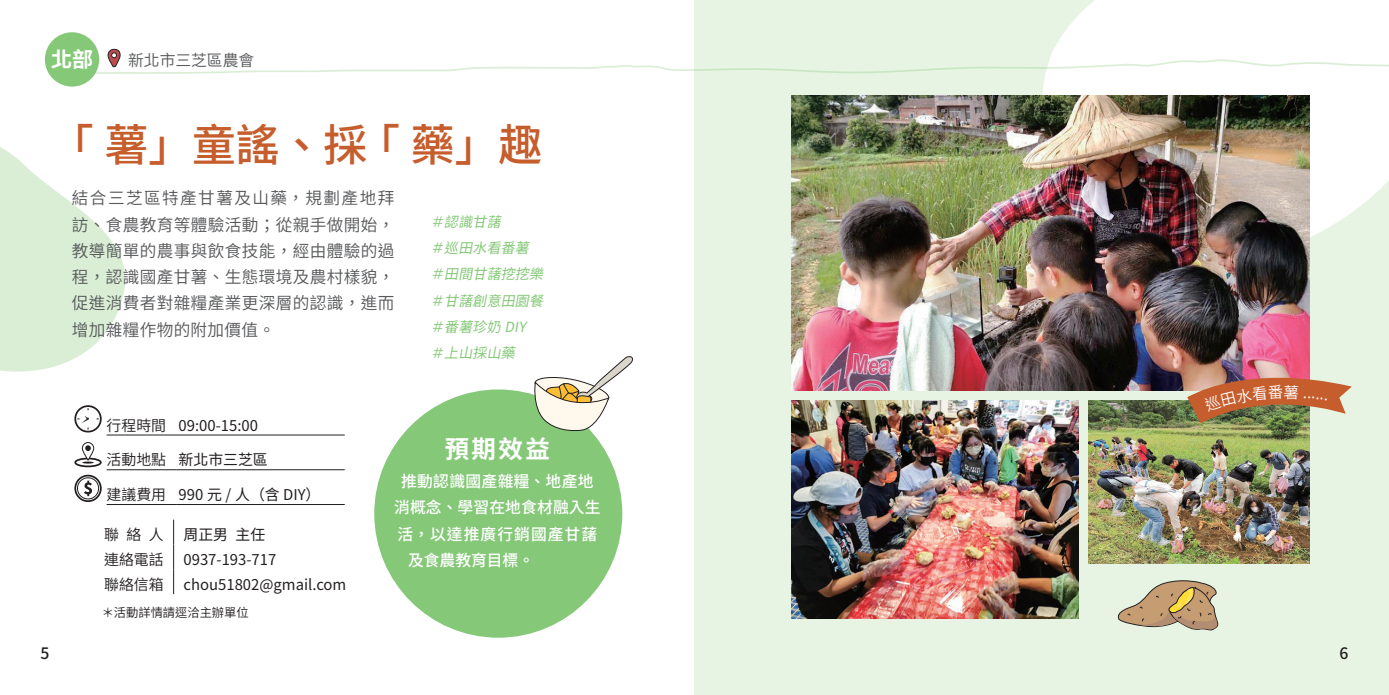
<style>
.page{position:relative;width:1389px;height:695px;background:#fff}
.page>*{position:absolute;margin:0;border:0;box-sizing:border-box;transform-origin:0 0}
.t1{font:500 43.75px "Source Han Sans HC";color:#c65d2d}
.t2{font:700 24.5px "Source Han Sans HC";color:#fff}
.t3{font:700 21px "Source Han Sans HC";color:#fff}
.t4{font:16.62px/26.2px "Source Han Sans HC";letter-spacing:.02em;color:#57585a;text-align:justify}
.t5{font:500 15.75px "Source Han Sans HC";letter-spacing:.02em;color:#fff}
.t6{font:500 15.75px "Source Han Sans HC";letter-spacing:.065em;color:#fff}
.t7{font:15.75px "Source Han Sans HC";color:#57585a}
.t8{font:500 15.75px "Source Han Sans HC";color:#fff}
.t9{font:500 15.75px "Source Han Sans HC";color:#231f20}
.t10{font:14.88px "Source Han Sans HC";color:#231f20}
.t11{font:14.88px "Source Han Sans HC";color:#231f20}
.t12{font:italic 14px "Source Han Sans HC";color:#85c878}
.t13{font:12.25px "Source Han Sans HC";color:#231f20}
</style>
<div class="page">
<svg style="left:0;top:147px;width:126px;height:225px"></svg>
<div style="left:694px;top:0;width:695px;height:694px;background:#e7f4e4"></div>
<svg style="left:1002px;top:0;width:387px;height:302px;fill:#fff"></svg>
<div style="left:45px;top:32px;width:54px;height:55px;background:#85c878;border-radius:50%"></div>
<svg style="left:48px;top:49px;width:1341px;height:26px"></svg>
<hr style="left:107px;top:434px;width:69px;height:1px;background:#231f20">
<hr style="left:176px;top:434px;width:169px;height:1px;background:#231f20">
<hr style="left:107px;top:469px;width:69px;height:1px;background:#231f20">
<hr style="left:176px;top:469px;width:169px;height:1px;background:#231f20">
<hr style="left:107px;top:504px;width:69px;height:1px;background:#231f20">
<hr style="left:176px;top:504px;width:169px;height:1px;background:#231f20">
<div style="left:74px;top:405px;width:28px;height:27px;border:2px solid #231f20;border-radius:50%"></div>
<svg style="left:77px;top:408px;width:12px;height:21px"></svg>
<div style="left:74px;top:457px;width:28px;height:10px;border:2px solid #231f20;border-radius:50%"></div>
<svg style="left:82px;top:442px;width:12px;height:18px"></svg>
<div style="left:82px;top:442px;width:12px;height:18px;border:1px solid #231f20;border-radius:6px"></div>
<svg style="left:85px;top:445px;width:6px;height:6px"></svg>
<svg style="left:82px;top:461px;width:12px;height:2px"></svg>
<div style="left:74px;top:474px;width:28px;height:28px;border:2px solid #231f20;border-radius:50%"></div>
<svg style="left:84px;top:480px;width:8px;height:16px"></svg>
<div style="left:77px;top:477px;width:22px;height:22px;border:1px solid #231f20;border-radius:50%"></div>
<div style="left:374px;top:389px;width:248px;height:248px;background:#85c878;border-radius:50%"></div>
<img style="left:792px;top:400px;width:286px;height:218px">
<img style="left:792px;top:96px;width:517px;height:294px">
<img style="left:1088px;top:400px;width:221px;height:163px">
<svg style="left:1117px;top:580px;width:102px;height:51px"></svg>
<svg style="left:173px;top:519px;width:1px;height:75px"></svg>
<svg style="left:532px;top:356px;width:101px;height:75px"></svg>
<img style="left:1187px;top:361px;width:165px;height:62px">
<p class="t3" style="left:51px;top:48px;width:44px">北部</p>
<p class="t7" style="left:128px;top:51px;width:127px">新北市三芝區農會</p>
<p class="t1" style="left:72px;top:121px;width:472px">｢薯」童謠、採｢藥」趣</p>
<p class="t4" style="left:72px;top:185px;width:324px">結合三芝區特產甘薯及山藥，規劃產地拜訪、食農教育等體驗活動；從親手做開始，教導簡單的農事與飲食技能，經由體驗的過程，認識國產甘薯、生態環境及農村樣貌，促進消費者對雜糧產業更深層的認識，進而增加雜糧作物的附加價值。</p>
<p class="t12" style="left:430px;top:214px;width:79px">＃認識甘藷</p>
<p class="t12" style="left:430px;top:240px;width:107px">＃巡田水看番薯</p>
<p class="t12" style="left:430px;top:266px;width:122px">＃田間甘藷挖挖樂</p>
<p class="t12" style="left:430px;top:292px;width:122px">＃甘藷創意田園餐</p>
<p class="t12" style="left:430px;top:319px;width:104px">＃番薯珍奶 DIY</p>
<p class="t12" style="left:430px;top:345px;width:93px">＃上山採山藥</p>
<p class="t11" style="left:107px;top:417px;width:61px">行程時間</p>
<p class="t10" style="left:179px;top:417px;width:81px">09:00-15:00</p>
<p class="t11" style="left:107px;top:451px;width:61px">活動地點</p>
<p class="t10" style="left:179px;top:451px;width:91px">新北市三芝區</p>
<p class="t11" style="left:107px;top:486px;width:61px">建議費用</p>
<p class="t10" style="left:179px;top:486px;width:143px">990 元 / 人（含 DIY）</p>
<p class="t11" style="left:104px;top:526px;width:61px">聯絡人</p>
<p class="t10" style="left:184px;top:526px;width:83px">周正男 主任</p>
<p class="t11" style="left:104px;top:551px;width:61px">連絡電話</p>
<p class="t10" style="left:184px;top:551px;width:94px">0937-193-717</p>
<p class="t11" style="left:104px;top:576px;width:61px">聯絡信箱</p>
<p class="t10" style="left:184px;top:576px;width:164px">chou51802@gmail.com</p>
<p class="t13" style="left:102px;top:606px;width:148px">＊活動詳情請逕洽主辦單位</p>
<p class="t2" style="left:445px;top:435px;width:107px">預期效益</p>
<p class="t5" style="left:401px;top:472px;width:194px">推動認識國產雜糧、地產地</p>
<p class="t5" style="left:394px;top:498px;width:208px">消概念、學習在地食材融入生</p>
<p class="t6" style="left:398px;top:524px;width:201px">活，以達推廣行銷國產甘藷</p>
<p class="t8" style="left:408px;top:551px;width:127px">及食農教育目標。</p>
<p class="t9" style="left:41px;top:644px;width:10px">5</p>
<p class="t9" style="left:1339px;top:644px;width:10px">6</p>
</div>
